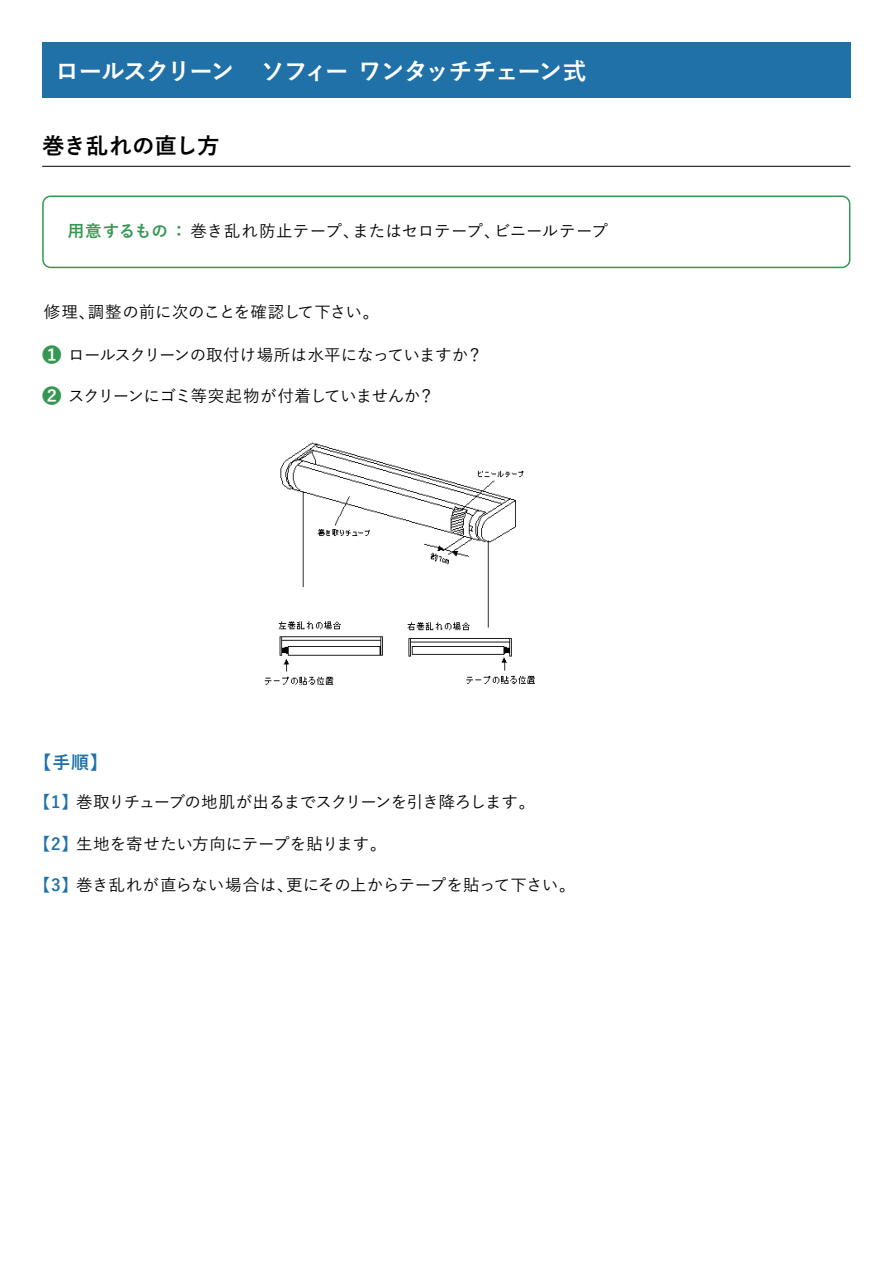
<style>
.page{position:relative;width:893px;height:1263px;background:#fff}
.page>*{position:absolute;margin:0;border:0;box-sizing:border-box;transform-origin:0 0}
.t1{font:700 24px "Yu Go";letter-spacing:-.07em;color:#fff}
.t2{font:700 22.5px "Yu Go";letter-spacing:-.02em;color:#000}
.t3{font:700 18px "Yu Go";color:#1f71a8}
.t4{font:500 16.5px "Yu Go";letter-spacing:-.025em;color:#000}
.t5{font:500 16.5px "Yu Go";color:#000}
.t6{font:500 16.5px "Yu Go";letter-spacing:-.055em;color:#000}
.s1{font-weight:700;color:#359751}
.s2{font-weight:700;font-size:19.5px;color:#359751}
.s3{font-weight:700;color:#1f71a8}
</style>
<div class="page">
<div style="left:42px;top:42px;width:808px;height:56px;background:#1f71a8"></div>
<hr style="left:42px;top:166px;width:808px;height:1px;background:#000">
<svg style="left:42px;top:195px;width:808px;height:73px"></svg>
<img style="left:264px;top:442px;width:271px;height:243px">
<h1 class="t1" style="left:55px;top:58px;width:533px">ロールスクリーン　ソフィー ワンタッチチェーン式</h1>
<h2 class="t2" style="left:42px;top:133px;width:179px">巻き乱れの直し方</h2>
<p class="t5" style="left:68px;top:216px;width:542px"><span class="s1">用意するもの ：</span> 巻き乱れ防止テープ、またはセロテープ、ビニールテープ</p>
<p class="t4" style="left:44px;top:296px;width:337px">修理、調整の前に次のことを確認して下さい。</p>
<p class="t4" style="left:42px;top:339px;width:442px"><span class="s2">❶</span> ロールスクリーンの取付け場所は水平になっていますか？</p>
<p class="t4" style="left:42px;top:381px;width:394px"><span class="s2">❷</span> スクリーンにゴミ等突起物が付着していませんか？</p>
<p class="t3" style="left:34px;top:752px;width:76px">【手順】</p>
<p class="t6" style="left:34px;top:787px;width:503px"><span class="s3">【1】</span>巻取りチューブの地肌が出るまでスクリーンを引き降ろします。</p>
<p class="t5" style="left:34px;top:828px;width:354px"><span class="s3">【2】</span>生地を寄せたい方向にテープを貼ります。</p>
<p class="t4" style="left:34px;top:870px;width:543px"><span class="s3">【3】</span>巻き乱れが直らない場合は、更にその上からテープを貼って下さい。</p>
</div>
